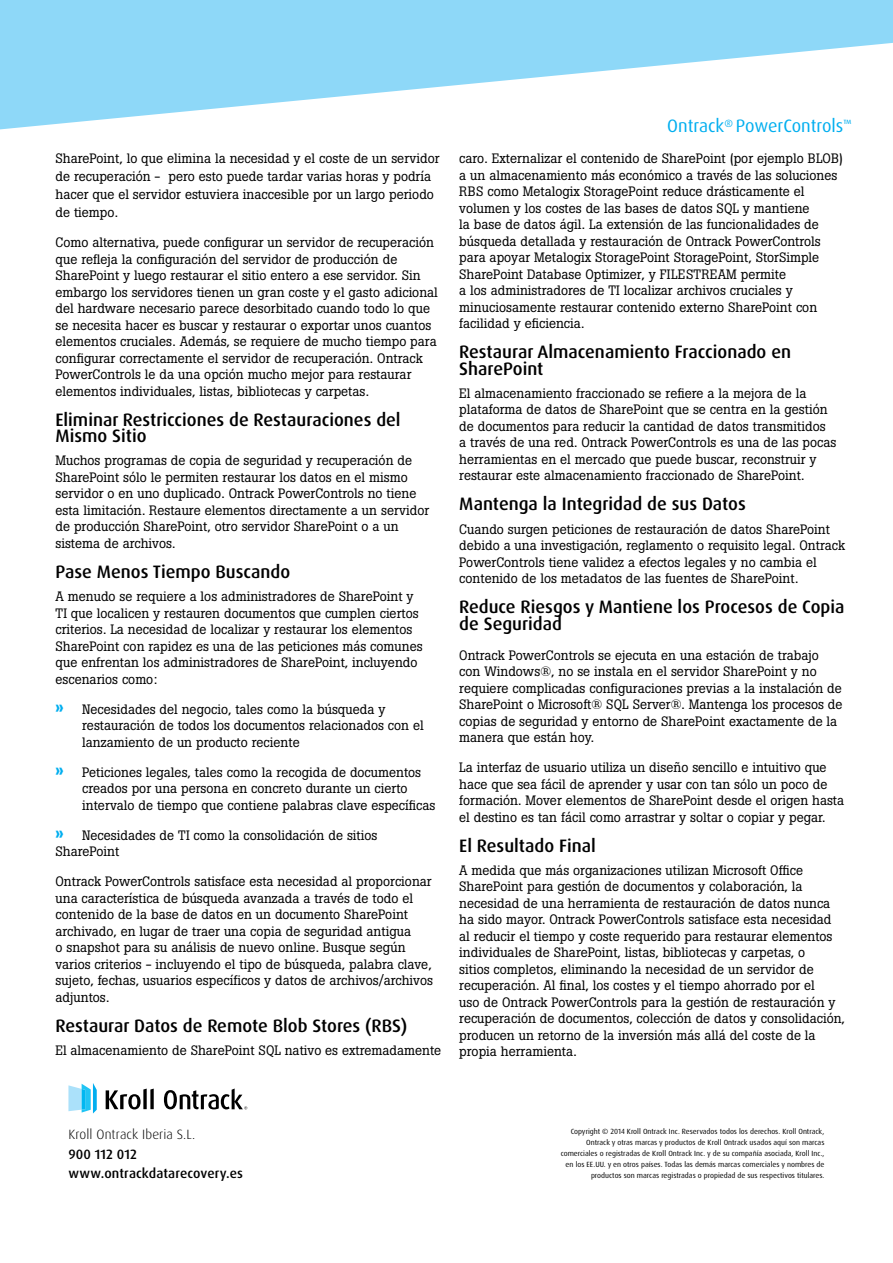
<style>
.page{position:relative;width:893px;height:1263px;background:#fff}
.page>*{position:absolute;margin:0;border:0;box-sizing:border-box;transform-origin:0 0}
.t1{font:500 18px/16.5px "Dax OT";color:#000}
.t2{font:18px "Dax OT";color:#00aeef}
.t3{font:13.5px/16.5px "Boton BQ";color:#000}
.t4{font:500 13.5px/19.5px "Dax OT";letter-spacing:.01em;color:#000}
.t5{font:300 13.5px "Dax OT";letter-spacing:.01em;color:#000}
.t6{font:7.5px/11.1px "Dax OT";color:#000;text-align:right}
.s1{font-weight:500;font-size:21px;color:#00aeef}
</style>
<div class="page">
<svg style="left:0;top:0;width:893px;height:130px;fill:#8ed8f8"></svg>
<svg style="left:68px;top:1083px;width:29px;height:30px"></svg>
<svg style="left:106px;top:1088px;width:48px;height:21px"></svg>
<svg style="left:164px;top:1088px;width:83px;height:21px"></svg>
<p class="t3" style="left:55px;top:149px;width:385px;line-height:18px">SharePoint, lo que elimina la necesidad y el coste de un servidor de recuperación - pero esto puede tardar varias horas y podría hacer que el servidor estuviera inaccesible por un largo periodo de tiempo.</p>
<p class="t3" style="left:55px;top:234px;width:384px">Como alternativa, puede configurar un servidor de recuperación que refleja la configuración del servidor de producción de SharePoint y luego restaurar el sitio entero a ese servidor. Sin embargo los servidores tienen un gran coste y el gasto adicional del hardware necesario parece desorbitado cuando todo lo que se necesita hacer es buscar y restaurar o exportar unos cuantos elementos cruciales. Además, se requiere de mucho tiempo para configurar correctamente el servidor de recuperación. Ontrack PowerControls le da una opción mucho mejor para restaurar elementos individuales, listas, bibliotecas y carpetas.</p>
<h1 class="t1" style="left:55px;top:411px;width:347px">Eliminar Restricciones de Restauraciones del<br>Mismo Sitio</h1>
<p class="t3" style="left:55px;top:452px;width:375px">Muchos programas de copia de seguridad y recuperación de SharePoint sólo le permiten restaurar los datos en el mismo servidor o en uno duplicado. Ontrack PowerControls no tiene esta limitación. Restaure elementos directamente a un servidor de producción SharePoint, otro servidor SharePoint o a un sistema de archivos.</p>
<h1 class="t1" style="left:55px;top:563px;width:236px">Pase Menos Tiempo Buscando</h1>
<p class="t3" style="left:55px;top:588px;width:369px">A menudo se requiere a los administradores de SharePoint y TI que localicen y restauren documentos que cumplen ciertos criterios. La necesidad de localizar y restaurar los elementos SharePoint con rapidez es una de las peticiones más comunes que enfrentan los administradores de SharePoint, incluyendo escenarios como:</p>
<p class="t3" style="left:82px;top:700px;width:343px;text-indent:-27px"><span class="s1">»</span> Necesidades del negocio, tales como la búsqueda y restauración de todos los documentos relacionados con el lanzamiento de un producto reciente</p>
<p class="t3" style="left:82px;top:763px;width:355px;text-indent:-27px"><span class="s1">»</span> Peticiones legales, tales como la recogida de documentos creados por una persona en concreto durante un cierto intervalo de tiempo que contiene palabras clave específicas</p>
<p class="t3" style="left:55px;top:826px;width:323px"><span class="s1">»</span> Necesidades de TI como la consolidación de sitios<br>SharePoint</p>
<p class="t3" style="left:55px;top:873px;width:379px">Ontrack PowerControls satisface esta necesidad al proporcionar una característica de búsqueda avanzada a través de todo el contenido de la base de datos en un documento SharePoint archivado, en lugar de traer una copia de seguridad antigua<br>o snapshot para su análisis de nuevo online. Busque según varios criterios - incluyendo el tipo de búsqueda, palabra clave, sujeto, fechas, usuarios específicos y datos de archivos/archivos adjuntos.</p>
<h1 class="t1" style="left:55px;top:1017px;width:353px">Restaurar Datos de Remote Blob Stores (RBS)</h1>
<p class="t3" style="left:55px;top:1042px;width:387px">El almacenamiento de SharePoint SQL nativo es extremadamente</p>
<h1 class="t2" style="left:667px;top:114px;width:186px">Ontrack<sup>®</sup> PowerControls<sup>™</sup></h1>
<p class="t3" style="left:459px;top:150px;width:385px">caro. Externalizar el contenido de SharePoint (por ejemplo BLOB) a un almacenamiento más económico a través de las soluciones RBS como Metalogix StoragePoint reduce drásticamente el volumen y los costes de las bases de datos SQL y mantiene<br>la base de datos ágil. La extensión de las funcionalidades de búsqueda detallada y restauración de Ontrack PowerControls para apoyar Metalogix StoragePoint StoragePoint, StorSimple SharePoint Database Optimizer, y FILESTREAM permite<br>a los administradores de TI localizar archivos cruciales y minuciosamente restaurar contenido externo SharePoint con facilidad y eficiencia.</p>
<h1 class="t1" style="left:459px;top:344px;width:333px">Restaurar Almacenamiento Fraccionado en<br>SharePoint</h1>
<p class="t3" style="left:459px;top:385px;width:379px">El almacenamiento fraccionado se refiere a la mejora de la plataforma de datos de SharePoint que se centra en la gestión de documentos para reducir la cantidad de datos transmitidos<br>a través de una red. Ontrack PowerControls es una de las pocas herramientas en el mercado que puede buscar, reconstruir y restaurar este almacenamiento fraccionado de SharePoint.</p>
<h1 class="t1" style="left:459px;top:496px;width:288px">Mantenga la Integridad de sus Datos</h1>
<p class="t3" style="left:459px;top:520px;width:387px">Cuando surgen peticiones de restauración de datos SharePoint debido a una investigación, reglamento o requisito legal. Ontrack PowerControls tiene validez a efectos legales y no cambia el contenido de los metadatos de las fuentes de SharePoint.</p>
<h1 class="t1" style="left:459px;top:599px;width:387px">Reduce Riesgos y Mantiene los Procesos de Copia de Seguridad</h1>
<p class="t3" style="left:459px;top:646px;width:385px">Ontrack PowerControls se ejecuta en una estación de trabajo con Windows®, no se instala en el servidor SharePoint y no requiere complicadas configuraciones previas a la instalación de SharePoint o Microsoft® SQL Server®. Mantenga los procesos de copias de seguridad y entorno de SharePoint exactamente de la manera que están hoy.</p>
<p class="t3" style="left:459px;top:759px;width:386px">La interfaz de usuario utiliza un diseño sencillo e intuitivo que hace que sea fácil de aprender y usar con tan sólo un poco de formación. Mover elementos de SharePoint desde el origen hasta el destino es tan fácil como arrastrar y soltar o copiar y pegar.</p>
<h1 class="t1" style="left:459px;top:837px;width:138px">El Resultado Final</h1>
<p class="t3" style="left:459px;top:862px;width:387px">A medida que más organizaciones utilizan Microsoft Office SharePoint para gestión de documentos y colaboración, la necesidad de una herramienta de restauración de datos nunca ha sido mayor. Ontrack PowerControls satisface esta necesidad al reducir el tiempo y coste requerido para restaurar elementos individuales de SharePoint, listas, bibliotecas y carpetas, o<br>sitios completos, eliminando la necesidad de un servidor de recuperación. Al final, los costes y el tiempo ahorrado por el<br>uso de Ontrack PowerControls para la gestión de restauración y recuperación de documentos, colección de datos y consolidación, producen un retorno de la inversión más allá del coste de la propia herramienta.</p>
<p class="t5" style="left:68px;top:1126px;width:128px">Kroll Ontrack Iberia S.L.</p>
<p class="t4" style="left:68px;top:1144px;width:176px">900 112 012 www.ontrackdatarecovery.es</p>
<p class="t6" style="left:561px;top:1126px;width:265px">Copyright © 2014 Kroll Ontrack Inc. Reservados todos los derechos. Kroll Ontrack, Ontrack y otras marcas y productos de Kroll Ontrack usados aquí son marcas comerciales o registradas de Kroll Ontrack Inc. y de su compañía asociada, Kroll Inc., en los EE.UU. y en otros países. Todas las demás marcas comerciales y nombres de productos son marcas registradas o propiedad de sus respectivos titulares.</p>
</div>
